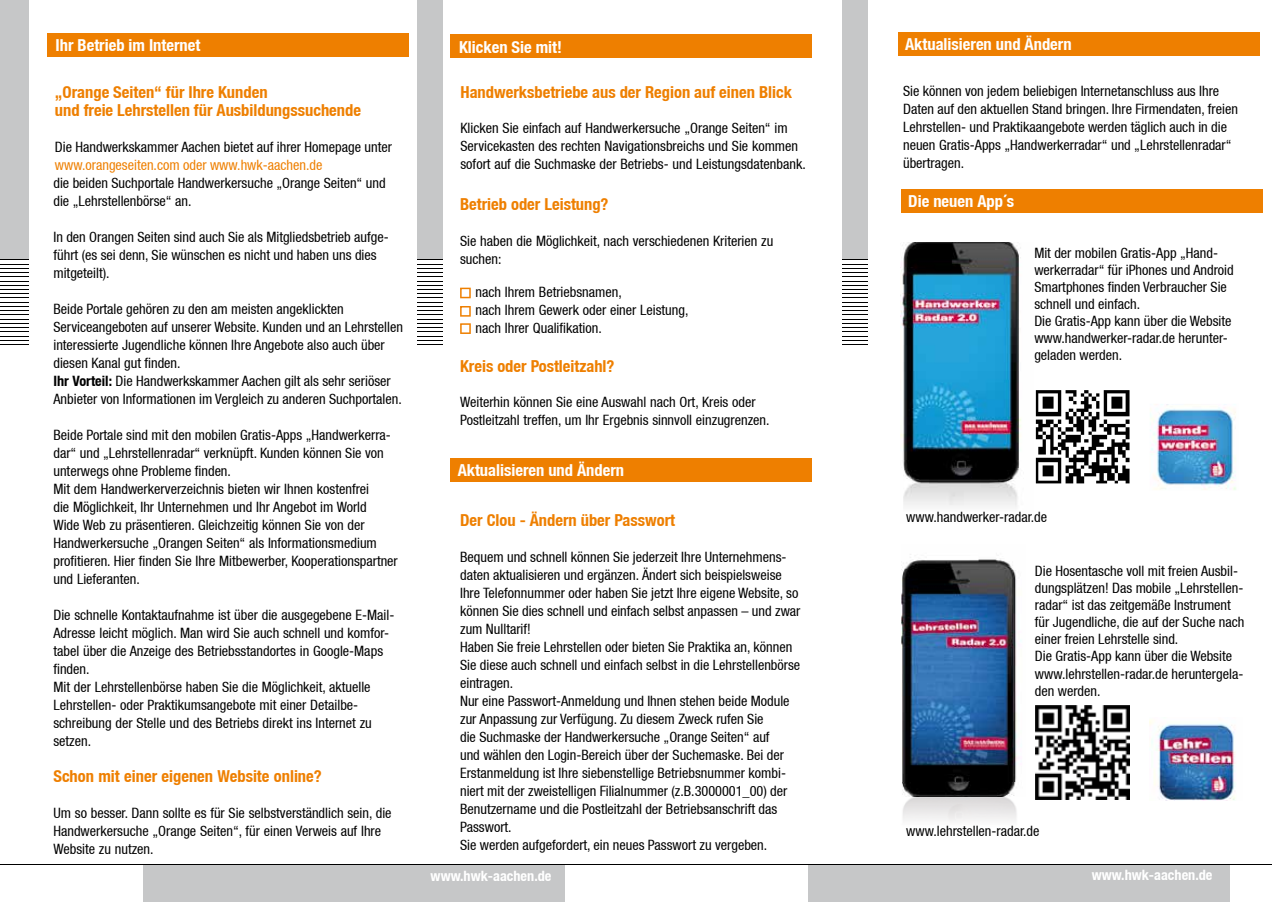
<style>
.page{position:relative;width:1272px;height:902px;background:#fff}
.page>*{position:absolute;margin:0;border:0;box-sizing:border-box;transform-origin:0 0}
.t1{font:700 condensed 16.5px/17.9px "Helvetica Neue LT";color:#ee7f00}
.t2{font:700 condensed 16.5px "Helvetica Neue LT";color:#fff}
.t3{font:condensed 14.25px/18px "Helvetica Neue LT";color:#000}
.t4{font:700 condensed 14.25px "Helvetica Neue LT";color:#fff}
.t5{font:condensed 14.25px "Helvetica Neue LT";color:#ee7f00}
.s1{font-weight:700}
</style>
<div class="page">
<div style="left:842px;top:0;width:25px;height:259px;background:#c6c7c8"></div>
<svg style="left:842px;top:259px;width:25px;height:86px"></svg>
<div style="left:0;top:0;width:28px;height:259px;background:#c6c7c8"></div>
<svg style="left:0;top:259px;width:28px;height:86px"></svg>
<div style="left:417px;top:0;width:25px;height:259px;background:#c6c7c8"></div>
<svg style="left:417px;top:259px;width:25px;height:86px"></svg>
<div style="left:143px;top:864px;width:421px;height:37px;background:#c6c7c8"></div>
<div style="left:808px;top:864px;width:421px;height:37px;background:#c6c7c8"></div>
<div style="left:450px;top:35px;width:362px;height:23px;background:#ee7f00"></div>
<svg style="left:460px;top:287px;width:11px;height:11px"></svg>
<svg style="left:460px;top:306px;width:11px;height:10px"></svg>
<svg style="left:460px;top:323px;width:11px;height:11px"></svg>
<div style="left:47px;top:33px;width:361px;height:24px;background:#ee7f00"></div>
<div style="left:450px;top:458px;width:362px;height:24px;background:#ee7f00"></div>
<img style="left:1035px;top:390px;width:94px;height:93px">
<div style="left:898px;top:32px;width:361px;height:24px;background:#ee7f00"></div>
<div style="left:901px;top:190px;width:361px;height:23px;background:#ee7f00"></div>
<img style="left:900px;top:242px;width:121px;height:226px">
<img style="left:903px;top:468px;width:116px;height:39px">
<img style="left:1150px;top:404px;width:86px;height:86px">
<img style="left:1035px;top:705px;width:94px;height:94px">
<img style="left:901px;top:554px;width:120px;height:228px">
<img style="left:903px;top:796px;width:114px;height:26px">
<img style="left:902px;top:782px;width:114px;height:14px">
<img style="left:1149px;top:720px;width:87px;height:80px">
<hr style="left:0;top:864px;width:1271px;height:1px;background:#000">
<p class="t2" style="left:56px;top:35px;width:146px">Ihr Betrieb im Internet</p>
<p class="t1" style="left:55px;top:83px;width:308px">„Orange Seiten“ für Ihre Kunden<br>und freie Lehrstellen für Ausbildungssuchende</p>
<p class="t3" style="left:55px;top:138px;width:338px">Die Handwerkskammer Aachen bietet auf ihrer Homepage unter</p>
<p class="t5" style="left:55px;top:156px;width:269px">www.orangeseiten.com oder www.hwk-aachen.de</p>
<p class="t3" style="left:53px;top:174px;width:334px">die beiden Suchportale Handwerkersuche „Orange Seiten“ und die „Lehrstellenbörse“ an.</p>
<p class="t3" style="left:53px;top:228px;width:337px">In den Orangen Seiten sind auch Sie als Mitgliedsbetrieb aufge&shy;führt (es sei denn, Sie wünschen es nicht und haben uns dies mitgeteilt).</p>
<p class="t3" style="left:53px;top:300px;width:351px">Beide Portale gehören zu den am meisten angeklickten Serviceangeboten auf unserer Website. Kunden und an Lehrstellen interessierte Jugendliche können Ihre Angebote also auch über diesen Kanal gut finden.<br><span class="s1">Ihr Vorteil:</span> Die Handwerkskammer Aachen gilt als sehr seriöser Anbieter von Informationen im Vergleich zu anderen Suchportalen.</p>
<p class="t3" style="left:53px;top:426px;width:346px">Beide Portale sind mit den mobilen Gratis-Apps „Handwerkerra&shy;dar“ und „Lehrstellenradar“ verknüpft. Kunden können Sie von unterwegs ohne Probleme finden.<br>Mit dem Handwerkerverzeichnis bieten wir Ihnen kostenfrei<br>die Möglichkeit, Ihr Unternehmen und Ihr Angebot im World<br>Wide Web zu präsentieren. Gleichzeitig können Sie von der Handwerkersuche „Orangen Seiten“ als Informationsmedium profitieren. Hier finden Sie Ihre Mitbewerber, Kooperationspartner und Lieferanten.</p>
<p class="t3" style="left:53px;top:605px;width:342px">Die schnelle Kontaktaufnahme ist über die ausgegebene E-Mail-Adresse leicht möglich. Man wird Sie auch schnell und komfor&shy;tabel über die Anzeige des Betriebsstandortes in Google-Maps finden.<br>Mit der Lehrstellenbörse haben Sie die Möglichkeit, aktuelle Lehrstellen- oder Praktikumsangebote mit einer Detailbe&shy;schreibung der Stelle und des Betriebs direkt ins Internet zu setzen.</p>
<p class="t1" style="left:53px;top:766px;width:270px">Schon mit einer eigenen Website online?</p>
<p class="t3" style="left:53px;top:803px;width:340px">Um so besser. Dann sollte es für Sie selbstverständlich sein, die<br>Handwerkersuche „Orange Seiten“, für einen Verweis auf Ihre<br>Website zu nutzen.</p>
<p class="t2" style="left:459px;top:37px;width:104px">Klicken Sie mit!</p>
<p class="t1" style="left:460px;top:82px;width:333px">Handwerksbetriebe aus der Region auf einen Blick</p>
<p class="t3" style="left:460px;top:119px;width:347px">Klicken Sie einfach auf Handwerkersuche „Orange Seiten“ im<br>Servicekasten des rechten Navigationsbreichs und Sie kommen sofort auf die Suchmaske der Betriebs- und Leistungsdatenbank.</p>
<p class="t1" style="left:460px;top:195px;width:150px">Betrieb oder Leistung?</p>
<p class="t3" style="left:460px;top:231px;width:315px">Sie haben die Möglichkeit, nach verschiedenen Kriterien zu suchen:</p>
<p class="t3" style="left:475px;top:283px;width:214px">nach Ihrem Betriebsnamen,<br>nach Ihrem Gewerk oder einer Leistung, nach Ihrer Qualifikation.</p>
<p class="t1" style="left:460px;top:356px;width:156px">Kreis oder Postleitzahl?</p>
<p class="t3" style="left:460px;top:393px;width:311px">Weiterhin können Sie eine Auswahl nach Ort, Kreis oder<br>Postleitzahl treffen, um Ihr Ergebnis sinnvoll einzugrenzen.</p>
<p class="t2" style="left:457px;top:460px;width:168px">Aktualisieren und Ändern</p>
<p class="t1" style="left:460px;top:510px;width:216px">Der Clou - Ändern über Passwort</p>
<p class="t3" style="left:460px;top:547px;width:342px">Bequem und schnell können Sie jederzeit Ihre Unternehmens&shy;daten aktualisieren und ergänzen. Ändert sich beispielsweise Ihre Telefonnummer oder haben Sie jetzt Ihre eigene Website, so können Sie dies schnell und einfach selbst anpassen – und zwar zum Nulltarif!<br>Haben Sie freie Lehrstellen oder bieten Sie Praktika an, können Sie diese auch schnell und einfach selbst in die Lehrstellenbörse eintragen.<br>Nur eine Passwort-Anmeldung und Ihnen stehen beide Module zur Anpassung zur Verfügung. Zu diesem Zweck rufen Sie<br>die Suchmaske der Handwerkersuche „Orange Seiten“ auf<br>und wählen den Login-Bereich über der Suchemaske. Bei der Erstanmeldung ist Ihre siebenstellige Betriebsnummer kombi&shy;niert mit der zweistelligen Filialnummer (z.B.3000001_00) der Benutzername und die Postleitzahl der Betriebsanschrift das Passwort.<br>Sie werden aufgefordert, ein neues Passwort zu vergeben.</p>
<p class="t2" style="left:905px;top:34px;width:168px">Aktualisieren und Ändern</p>
<p class="t3" style="left:903px;top:82px;width:336px">Sie können von jedem beliebigen Internetanschluss aus Ihre Daten auf den aktuellen Stand bringen. Ihre Firmendaten, freien Lehrstellen- und Praktikaangebote werden täglich auch in die neuen Gratis-Apps „Handwerkerradar“ und „Lehrstellenradar“ übertragen.</p>
<p class="t2" style="left:908px;top:191px;width:107px">Die neuen App´s</p>
<p class="t3" style="left:1034px;top:244px;width:201px;line-height:17.1px">Mit der mobilen Gratis-App „Hand&shy;werkerradar“ für iPhones und Android<br>Smartphones finden Verbraucher Sie schnell und einfach.<br>Die Gratis-App kann über die Website www.handwerker-radar.de herunter&shy;geladen werden.</p>
<p class="t3" style="left:906px;top:507px;width:142px">www.handwerker-radar.de</p>
<p class="t3" style="left:1034px;top:562px;width:211px;line-height:17.1px">Die Hosentasche voll mit freien Ausbil&shy;dungsplätzen! Das mobile „Lehrstellen&shy;radar“ ist das zeitgemäße Instrument für Jugendliche, die auf der Suche nach einer freien Lehrstelle sind.<br>Die Gratis-App kann über die Website www.lehrstellen-radar.de heruntergela&shy;den werden.</p>
<p class="t3" style="left:906px;top:821px;width:135px">www.lehrstellen-radar.de</p>
<p class="t4" style="left:1091px;top:866px;width:122px">www.hwk-aachen.de</p>
<p class="t4" style="left:430px;top:867px;width:122px">www.hwk-aachen.de</p>
<p class="t4" style="left:1094px;top:867px;width:122px">www.hwk-aachen.de</p>
</div>
